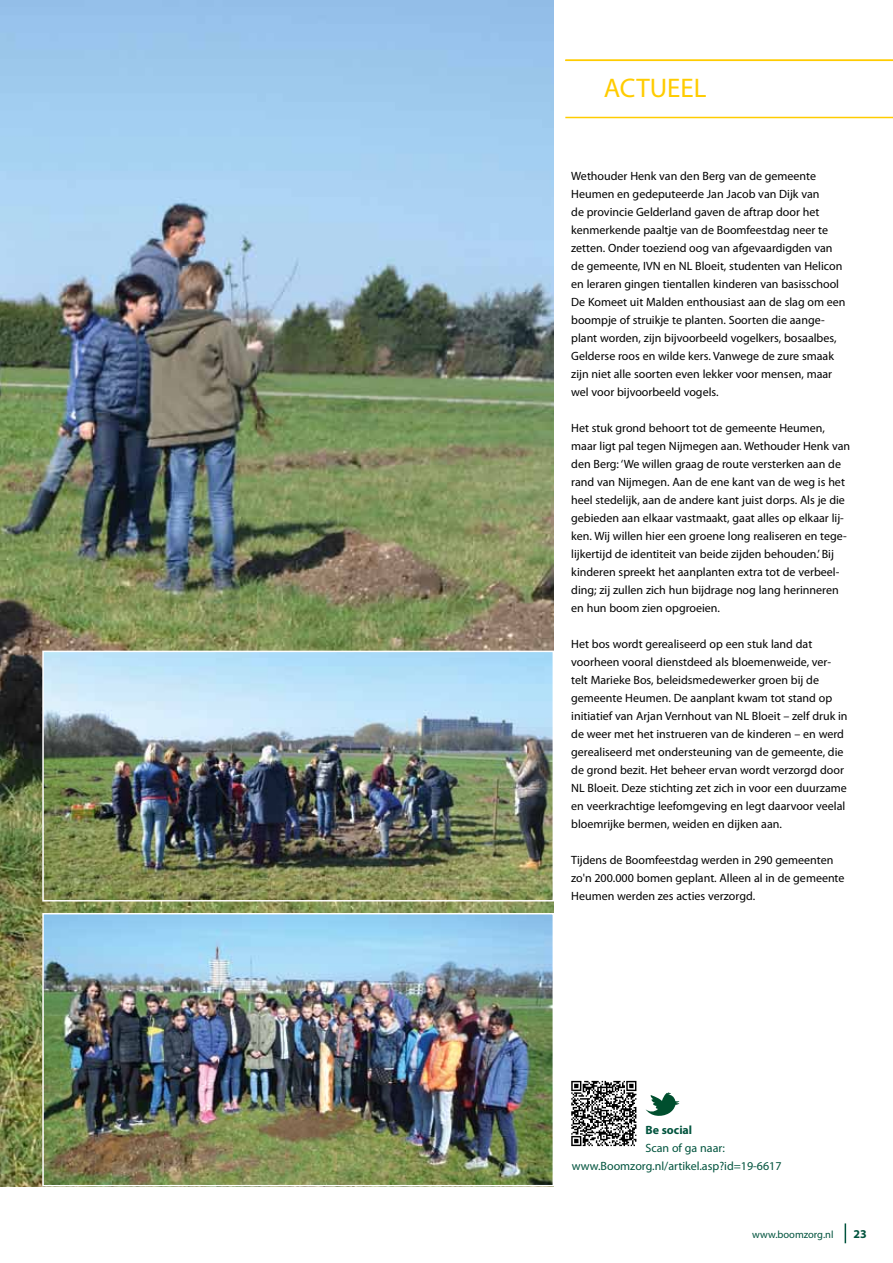
<style>
.page{position:relative;width:893px;height:1263px;background:#fff}
.page>*{position:absolute;margin:0;border:0;box-sizing:border-box;transform-origin:0 0}
.t1{font:27px "Myriad Pro";color:#fc0}
.t2{font:12px/18px "Myriad Pro";color:#000}
.t3{font:12px/18px "Myriad Pro";color:#00533d}
.t4{font:700 12px "Myriad Pro";color:#00533d}
.t5{font:10.5px "Myriad Pro";color:#00533d}
</style>
<div class="page">
<svg style="left:845px;top:1223px;width:1px;height:20px"></svg>
<hr style="left:565px;top:117px;width:328px;height:1px;background:#fc0">
<hr style="left:565px;top:60px;width:328px;height:1px;background:#fc0">
<img style="left:0;top:0;width:553px;height:1186px">
<img style="left:45px;top:654px;width:506px;height:244px">
<div style="left:42px;top:651px;width:512px;height:250px;border:2px solid #fff"></div>
<img style="left:45px;top:916px;width:506px;height:267px">
<div style="left:42px;top:913px;width:512px;height:273px;border:2px solid #fff"></div>
<svg style="left:571px;top:1081px;width:65px;height:65px"></svg>
<svg style="left:646px;top:1092px;width:33px;height:24px"></svg>
<h1 class="t1" style="left:604px;top:71px;width:104px">ACTUEEL</h1>
<p class="t2" style="left:571px;top:167px;width:276px">Wethouder Henk van den Berg van de gemeente Heumen en gedeputeerde Jan Jacob van Dijk van<br>de provincie Gelderland gaven de aftrap door het kenmerkende paaltje van de Boomfeestdag neer te zetten. Onder toeziend oog van afgevaardigden van de gemeente, IVN en NL Bloeit, studenten van Helicon en leraren gingen tientallen kinderen van basisschool De Komeet uit Malden enthousiast aan de slag om een boompje of struikje te planten. Soorten die aange&shy;plant worden, zijn bijvoorbeeld vogelkers, bosaalbes, Gelderse roos en wilde kers. Vanwege de zure smaak zijn niet alle soorten even lekker voor mensen, maar wel voor bijvoorbeeld vogels.</p>
<p class="t2" style="left:571px;top:419px;width:280px">Het stuk grond behoort tot de gemeente Heumen, maar ligt pal tegen Nijmegen aan. Wethouder Henk van den Berg: ‘We willen graag de route versterken aan de rand van Nijmegen. Aan de ene kant van de weg is het heel stedelijk, aan de andere kant juist dorps. Als je die gebieden aan elkaar vastmaakt, gaat alles op elkaar lij&shy;ken. Wij willen hier een groene long realiseren en tege&shy;lijkertijd de identiteit van beide zijden behouden.’ Bij kinderen spreekt het aanplanten extra tot de verbeel&shy;ding; zij zullen zich hun bijdrage nog lang herinneren en hun boom zien opgroeien.</p>
<p class="t2" style="left:571px;top:635px;width:278px">Het bos wordt gerealiseerd op een stuk land dat voorheen vooral dienstdeed als bloemenweide, ver&shy;telt Marieke Bos, beleidsmedewerker groen bij de gemeente Heumen. De aanplant kwam tot stand op initiatief van Arjan Vernhout van NL Bloeit – zelf druk in de weer met het instrueren van de kinderen – en werd gerealiseerd met ondersteuning van de gemeente, die de grond bezit. Het beheer ervan wordt verzorgd door NL Bloeit. Deze stichting zet zich in voor een duurzame en veerkrachtige leefomgeving en legt daarvoor veelal bloemrijke bermen, weiden en dijken aan.</p>
<p class="t2" style="left:571px;top:851px;width:275px">Tijdens de Boomfeestdag werden in 290 gemeenten zo'n 200.000 bomen geplant. Alleen al in de gemeente<br>Heumen werden zes acties verzorgd.</p>
<p class="t4" style="left:645px;top:1122px;width:48px">Be social</p>
<p class="t3" style="left:572px;top:1139px;width:211px;text-indent:74px">Scan of ga naar: www.Boomzorg.nl/artikel.asp?id=19-6617</p>
<p class="t5" style="left:752px;top:1228px;width:83px">www.boomzorg.nl</p>
<p class="t4" style="left:853px;top:1226px;width:15px">23</p>
</div>
